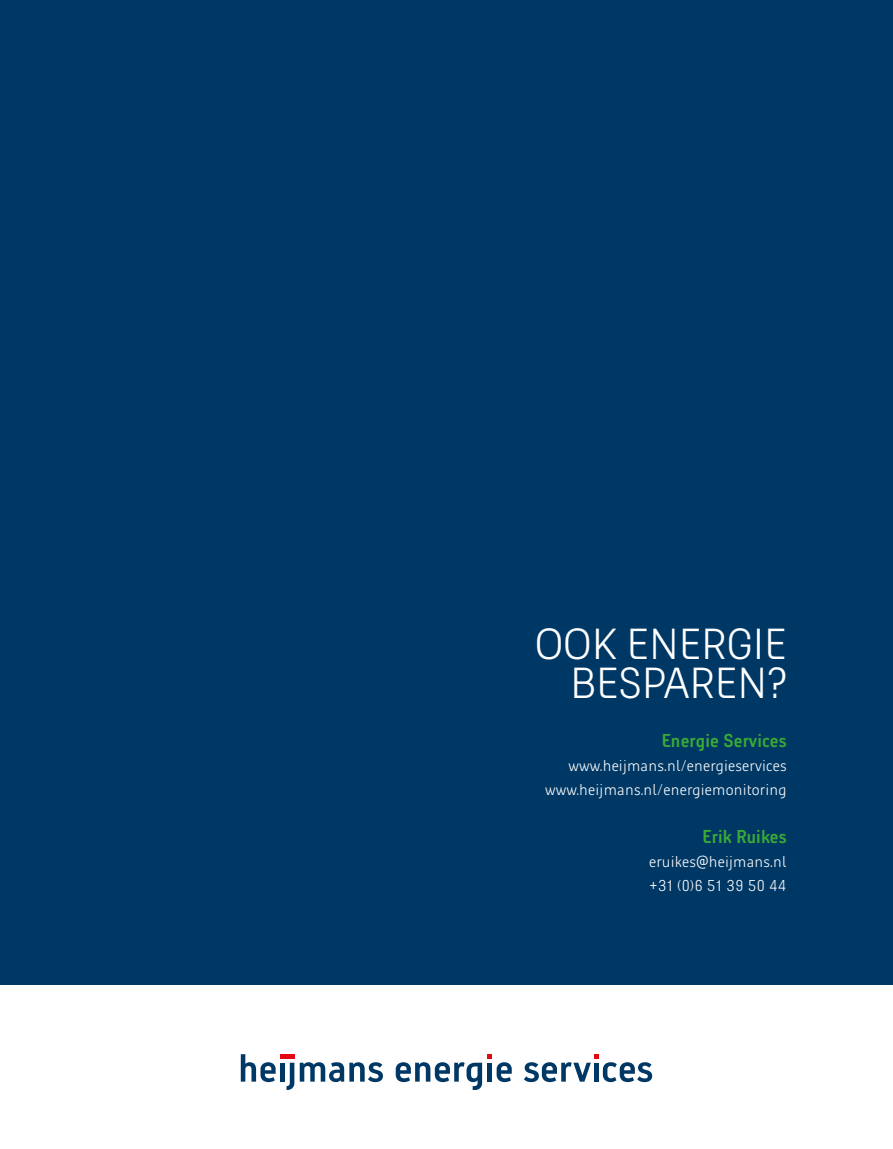
<style>
.page{position:relative;width:893px;height:1149px;background:#fff}
.page>*{position:absolute;margin:0;border:0;box-sizing:border-box;transform-origin:0 0}
.t1{font:300 43.5px/39.9px "Heijmans";color:#fff;text-align:right}
.t2{font:700 18.75px "Heijmans Con";letter-spacing:.01em;color:#3aaa35}
.t3{font:300 15.75px/24px "Heijmans";letter-spacing:.01em;color:#fff;text-align:right}
</style>
<div class="page">
<svg style="left:280px;top:1054px;width:14px;height:3px"></svg>
<svg style="left:241px;top:1054px;width:35px;height:27px"></svg>
<hr style="left:280px;top:1062px;width:4px;height:19px;background:#003865">
<svg style="left:286px;top:1062px;width:8px;height:27px"></svg>
<svg style="left:300px;top:1062px;width:83px;height:19px"></svg>
<svg style="left:396px;top:1054px;width:116px;height:35px"></svg>
<svg style="left:524px;top:1054px;width:128px;height:27px"></svg>
<div style="left:0;top:0;width:893px;height:984px;background:#003865"></div>
<h1 class="t1" style="left:535px;top:623px;width:253px">OOK ENERGIE<br>BESPAREN?</h1>
<p class="t2" style="left:662px;top:728px;width:126px">Energie Services</p>
<p class="t3" style="left:545px;top:753px;width:243px">www.heijmans.nl/energieservices www.heijmans.nl/energiemonitoring</p>
<p class="t2" style="left:702px;top:824px;width:86px">Erik Ruikes</p>
<p class="t3" style="left:649px;top:849px;width:139px;text-align:left">eruikes@heijmans.nl +31 (0)6 51 39 50 44</p>
</div>
